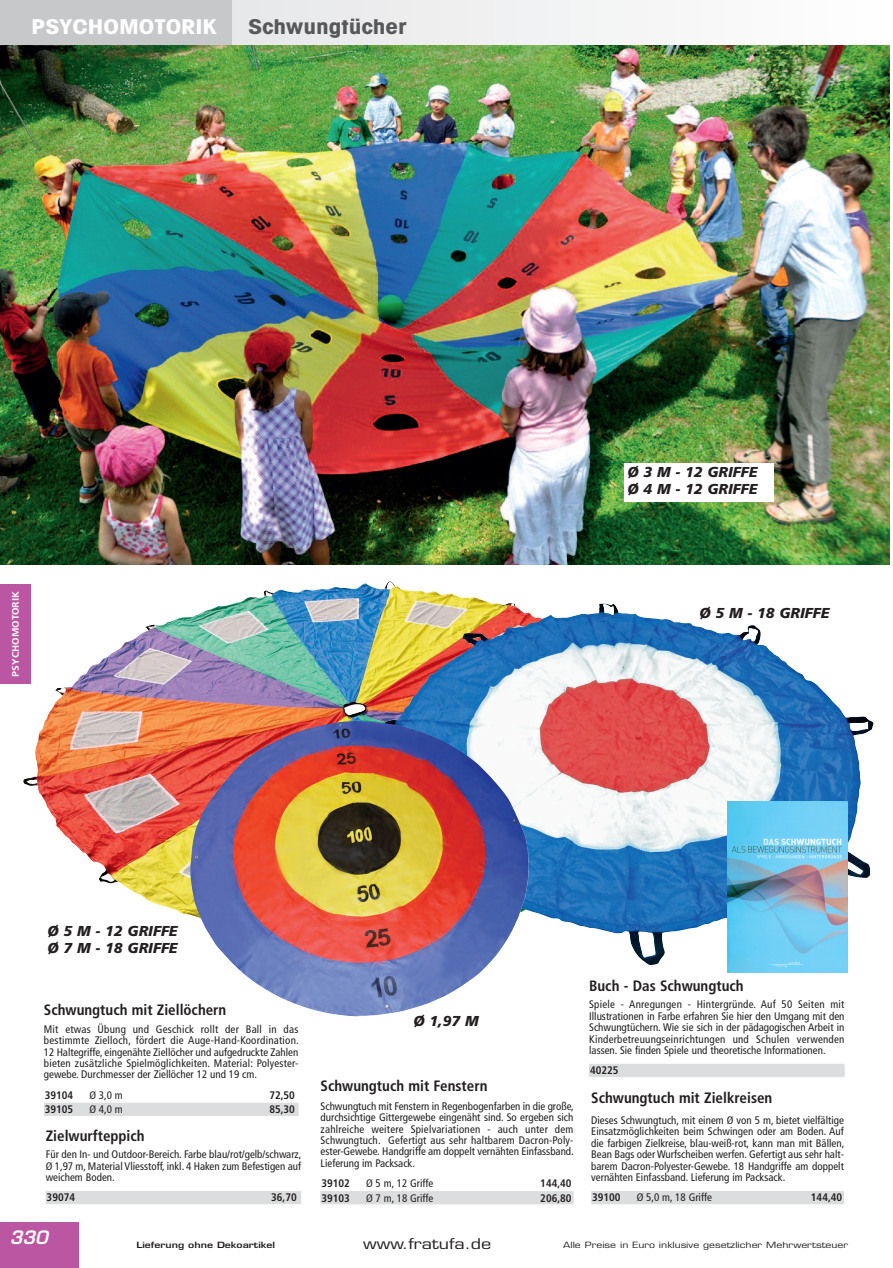
<style>
.page{position:relative;width:893px;height:1268px;background:#fff}
.page>*{position:absolute;margin:0;border:0;box-sizing:border-box;transform-origin:0 0}
.t1{font:700 condensed 20.4px "Avant Garde";color:#fff;scale:1.25 1}
.t2{font:700 condensed 20.4px "Avant Garde";color:#57585a;scale:1.25 1}
.t3{font:italic 600 18px "Eurostile";color:#fff}
.t4{font:700 condensed 15px "Frutiger";color:#231f20}
.t5{font:italic 900 14.4px/17.2px "Frutiger";color:#231f20}
.t6{font:14.4px "Eurostile";color:#231f20;scale:1.25 1}
.t7{font:condensed 10.95px/11.4px "Frutiger";color:#231f20;text-align:justify}
.t8{font:700 condensed 10.95px "Frutiger";color:#231f20}
.t9{font:700 condensed 9.3px "Frutiger";color:#fff;scale:1.25 1}
.t10{font:8.4px "Eurostile";color:#231f20;scale:1.25 1}
.t11{font:600 8.4px "Eurostile";color:#231f20;scale:1.25 1}
</style>
<div class="page">
<img style="left:0;top:0;width:890px;height:1267px">
<h1 class="t1" style="left:31px;top:19px;width:150px">PSYCHOMOTORIK</h1>
<h1 class="t2" style="left:248px;top:19px;width:128px">Schwungtücher</h1>
<p class="t9" style="left:12px;top:676px;width:70px;rotate:-90deg">PSYCHOMOTORIK</p>
<h3 class="t5" style="left:627px;top:464px;width:132px">Ø 3 M - 12 GRIFFE<br>Ø 4 M - 12 GRIFFE</h3>
<h3 class="t5" style="left:699px;top:605px;width:132px">Ø 5 M - 18 GRIFFE</h3>
<h3 class="t5" style="left:48px;top:922px;width:132px">Ø 5 M - 12 GRIFFE<br>Ø 7 M - 18 GRIFFE</h3>
<h3 class="t4" style="left:44px;top:1003px;width:184px">Schwungtuch mit Ziellöchern</h3>
<p class="t7" style="left:44px;top:1024px;width:256px">Mit etwas Übung und Geschick rollt der Ball in das bestimmte Zielloch, fördert die Auge-Hand-Koordination.<br>12 Haltegriffe, eingenähte Ziellöcher und aufgedruckte Zahlen bieten zusätzliche Spielmöglichkeiten. Material: Polyester&shy;gewebe. Durchmesser der Ziellöcher 12 und 19 cm.</p>
<p class="t8" style="left:45px;top:1090px;width:30px">39104</p>
<p class="t7" style="left:89px;top:1089px;width:35px">Ø 3,0 m</p>
<p class="t8" style="left:269px;top:1090px;width:27px">72,50</p>
<p class="t8" style="left:45px;top:1104px;width:30px">39105</p>
<p class="t7" style="left:89px;top:1104px;width:35px">Ø 4,0 m</p>
<p class="t8" style="left:269px;top:1104px;width:27px">85,30</p>
<h3 class="t4" style="left:46px;top:1129px;width:100px">Zielwurfteppich</h3>
<p class="t7" style="left:46px;top:1149px;width:257px">Für den In- und Outdoor-Bereich. Farbe blau/rot/gelb/schwarz, Ø 1,97 m, Material Vliesstoff, inkl. 4 Haken zum Befestigen auf weichem Boden.</p>
<p class="t8" style="left:47px;top:1192px;width:30px">39074</p>
<p class="t8" style="left:271px;top:1192px;width:27px">36,70</p>
<h3 class="t5" style="left:413px;top:1013px;width:67px">Ø 1,97 M</h3>
<h3 class="t4" style="left:320px;top:1080px;width:168px">Schwungtuch mit Fenstern</h3>
<p class="t7" style="left:320px;top:1100px;width:255px">Schwungtuch mit Fenstern in Regenbogenfarben in die große, durchsichtige Gittergewebe eingenäht sind. So ergeben sich zahlreiche weitere Spielvariationen - auch unter dem Schwungtuch. Gefertigt aus sehr haltbarem Dacron-Poly&shy;ester-Gewebe. Handgriffe am doppelt vernähten Einfassband.<br>Lieferung im Packsack.</p>
<p class="t8" style="left:321px;top:1178px;width:30px">39102</p>
<p class="t7" style="left:366px;top:1178px;width:69px">Ø 5 m, 12 Griffe</p>
<p class="t8" style="left:540px;top:1178px;width:33px">144,40</p>
<p class="t8" style="left:321px;top:1193px;width:30px">39103</p>
<p class="t7" style="left:366px;top:1192px;width:69px">Ø 7 m, 18 Griffe</p>
<p class="t8" style="left:540px;top:1193px;width:33px">206,80</p>
<h3 class="t4" style="left:589px;top:979px;width:156px">Buch - Das Schwungtuch</h3>
<p class="t7" style="left:589px;top:999px;width:257px">Spiele - Anregungen - Hintergründe. Auf 50 Seiten mit Illustrationen in Farbe erfahren Sie hier den Umgang mit den Schwungtüchern. Wie sie sich in der pädagogischen Arbeit in Kinderbetreuungseinrichtungen und Schulen verwenden lassen. Sie finden Spiele und theoretische Informationen.</p>
<p class="t8" style="left:590px;top:1065px;width:30px">40225</p>
<h3 class="t4" style="left:591px;top:1092px;width:183px">Schwungtuch mit Zielkreisen</h3>
<p class="t7" style="left:591px;top:1115px;width:254px">Dieses Schwungtuch, mit einem Ø von 5 m, bietet vielfältige Einsatzmöglichkeiten beim Schwingen oder am Boden. Auf die farbigen Zielkreise, blau-weiß-rot, kann man mit Bällen, Bean Bags oder Wurfscheiben werfen. Gefertigt aus sehr halt&shy;barem Dacron-Polyester-Gewebe. 18 Handgriffe am doppelt vernähten Einfassband. Lieferung im Packsack.</p>
<p class="t8" style="left:592px;top:1192px;width:30px">39100</p>
<p class="t7" style="left:636px;top:1192px;width:77px">Ø 5,0 m, 18 Griffe</p>
<p class="t8" style="left:810px;top:1192px;width:33px">144,40</p>
<h2 class="t3" style="left:10px;top:1230px;width:40px">330</h2>
<p class="t11" style="left:136px;top:1241px;width:112px">Lieferung ohne Dekoartikel</p>
<h3 class="t6" style="left:363px;top:1237px;width:104px">www.fratufa.de</h3>
<p class="t10" style="left:563px;top:1241px;width:229px">Alle Preise in Euro inklusive gesetzlicher Mehrwertsteuer</p>
</div>
